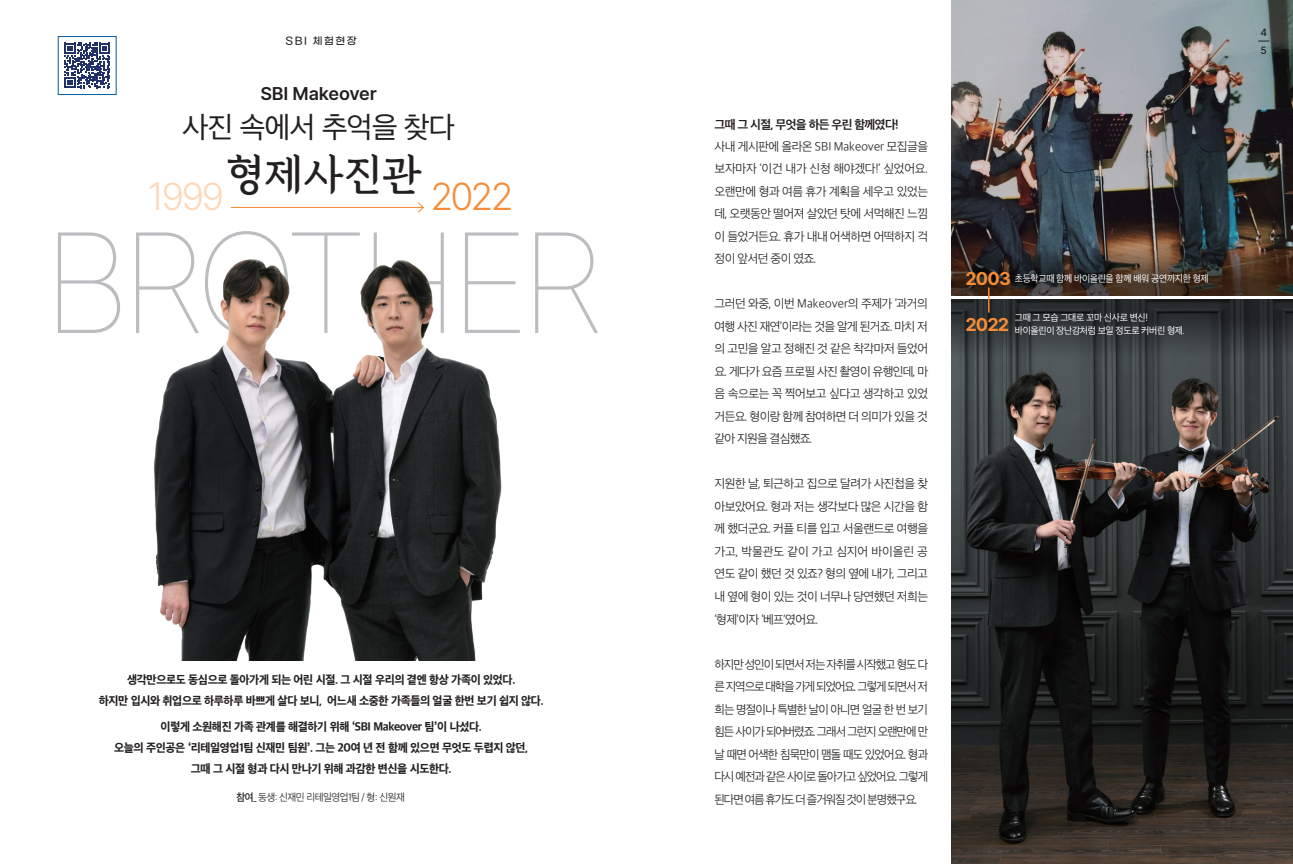
<style>
.page{position:relative;width:1293px;height:864px;background:#fff}
.page>*{position:absolute;margin:0;border:0;box-sizing:border-box;transform-origin:0 0}
.t1{font:100 138px "Inter";letter-spacing:-.075em;color:#bcbdc0}
.t2{font:41.7px "Gyeonggi Batang BOTF";letter-spacing:.01em;color:#231f20}
.t3{font:300 37.5px "Inter";color:#fdd8b9}
.t4{font:300 37.5px "Inter";color:#f58c37}
.t5{font:30px "Apple SD Gothic Neo R00";letter-spacing:-.03em;color:#231f20}
.t6{font:600 18px "Inter";letter-spacing:-.01em;color:#231f20}
.t7{font:700 18px "Inter";letter-spacing:-.05em;color:#f58c37}
.t8{font:12.45px/22.5px "Apple SD Gothic Neo L00";letter-spacing:-.045em;color:#231f20;text-align:justify}
.t9{font:12.45px "Apple SD Gothic Neo B00";letter-spacing:-.045em;color:#231f20}
.t10{font:12px/21px "Apple SD Gothic Neo EB00";letter-spacing:-.03em;color:#231f20;text-align:center}
.t11{font:10.5px "Apple SD Gothic Neo L00";letter-spacing:-.045em;color:#231f20}
.t12{font:500 10.2px "Gmarket Sans";letter-spacing:.15em;color:#231f20}
.t13{font:500 10.2px/18px "Inter";color:#231f20}
.t14{font:9.75px/12.8px "Apple SD Gothic Neo R00";letter-spacing:-.03em;color:#fff}
.s1{font-family:"Apple SD Gothic Neo SB00"}
</style>
<div class="page">
<img style="left:951px;top:360px;width:342px;height:503px">
<svg style="left:951px;top:299px;width:342px;height:61px;background:#313638"></svg>
<img style="left:951px;top:0;width:342px;height:244px">
<svg style="left:951px;top:244px;width:342px;height:52px;background:#3e3229"></svg>
<img style="left:153px;top:259px;width:349px;height:401px">
<svg style="left:988px;top:287px;width:1px;height:25px"></svg>
<svg style="left:64px;top:43px;width:46px;height:45px"></svg>
<div style="left:58px;top:36px;width:59px;height:59px;border:1px solid #005da0"></div>
<hr style="left:231px;top:207px;width:192px;height:1px;background:#f58c37">
<svg style="left:418px;top:202px;width:6px;height:11px"></svg>
<p class="t12" style="left:285px;top:36px;width:73px">SBI 체험현장</p>
<h3 class="t6" style="left:260px;top:80px;width:118px">SBI Makeover</h3>
<h3 class="t5" style="left:182px;top:107px;width:274px">사진 속에서 추억을 찾다</h3>
<h2 class="t2" style="left:228px;top:153px;width:196px">형제사진관</h2>
<h3 class="t3" style="left:148px;top:170px;width:78px">1999</h3>
<h3 class="t4" style="left:430px;top:170px;width:85px">2022</h3>
<h1 class="t1" style="left:42px;top:184px;width:563px">BROTHER</h1>
<p class="t10" style="left:99px;top:668px;width:446px">생각만으로도 동심으로 돌아가게 되는 어린 시절. 그 시절 우리의 곁엔 항상 가족이 있었다.<br>하지만 입시와 취업으로 하루하루 바쁘게 살다 보니, 어느새 소중한 가족들의 얼굴 한번 보기 쉽지 않다.</p>
<p class="t10" style="left:114px;top:715px;width:415px">이렇게 소원해진 가족 관계를 해결하기 위해 ‘SBI Makeover 팀’이 나섰다.<br>오늘의 주인공은 ‘리테일영업1팀 신재민 팀원’. 그는 20여 년 전 함께 있으면 무엇도 두렵지 않던, 그때 그 시절 형과 다시 만나기 위해 과감한 변신을 시도한다.</p>
<p class="t11" style="left:236px;top:789px;width:170px"><span class="s1">참여_</span> 동생: 신재민 리테일영업1팀 / 형: 신원재</p>
<p class="t9" style="left:714px;top:116px;width:186px">그때 그 시절, 무엇을 하든 우린 함께였다!</p>
<p class="t8" style="left:714px;top:134px;width:215px">사내 게시판에 올라온 SBI Makeover 모집글을 보자마자 ‘이건 내가 신청 해야겠다!’ 싶었어요. 오랜만에 형과 여름 휴가 계획을 세우고 있었는 데, 오랫동안 떨어져 살았던 탓에 서먹해진 느낌 이 들었거든요. 휴가 내내 어색하면 어떡하지 걱 정이 앞서던 중이 였죠.</p>
<p class="t8" style="left:714px;top:291px;width:215px">그러던 와중, 이번 Makeover의 주제가 ‘과거의 여행 사진 재연’이라는 것을 알게 된거죠. 마치 저 의 고민을 알고 정해진 것 같은 착각마저 들었어 요. 게다가 요즘 프로필 사진 촬영이 유행인데, 마 음 속으로는 꼭 찍어보고 싶다고 생각하고 있었 거든요. 형이랑 함께 참여하면 더 의미가 있을 것 같아 지원을 결심했죠.</p>
<p class="t8" style="left:714px;top:471px;width:215px">지원한 날, 퇴근하고 집으로 달려가 사진첩을 찾 아보았어요. 형과 저는 생각보다 많은 시간을 함 께 했더군요. 커플 티를 입고 서울랜드로 여행을 가고, 박물관도 같이 가고 심지어 바이올린 공 연도 같이 했던 것 있죠? 형의 옆에 내가, 그리고 내 옆에 형이 있는 것이 너무나 당연했던 저희는 ‘형제’이자 ‘베프’였어요.</p>
<p class="t8" style="left:714px;top:651px;width:215px">하지만 성인이 되면서 저는 자취를 시작했고 형도 다 른 지역으로 대학을 가게 되었어요. 그렇게 되면서 저 희는 명절이나 특별한 날이 아니면 얼굴 한 번 보기 힘든 사이가 되어버렸죠. 그래서 그런지 오랜만에 만 날 때면 어색한 침묵만이 맴돌 때도 있었어요. 형과 다시 예전과 같은 사이로 돌아가고 싶었어요. 그렇게 된다면 여름 휴가도 더 즐거워질 것이 분명했구요.</p>
<h3 class="t7" style="left:965px;top:265px;width:47px">2003</h3>
<p class="t14" style="left:1015px;top:272px;width:195px">초등학교때 함께 바이올린을 함께 배워 공연까지한 형제</p>
<p class="t14" style="left:1015px;top:310px;width:172px">그때 그 모습 그대로 꼬마 신사로 변신! 바이올린이 장난감처럼 보일 정도로 커버린 형제.</p>
<h3 class="t7" style="left:965px;top:310px;width:45px">2022</h3>
<p class="t13" style="left:1260px;top:23px;width:8px">4<br>5</p>
</div>
